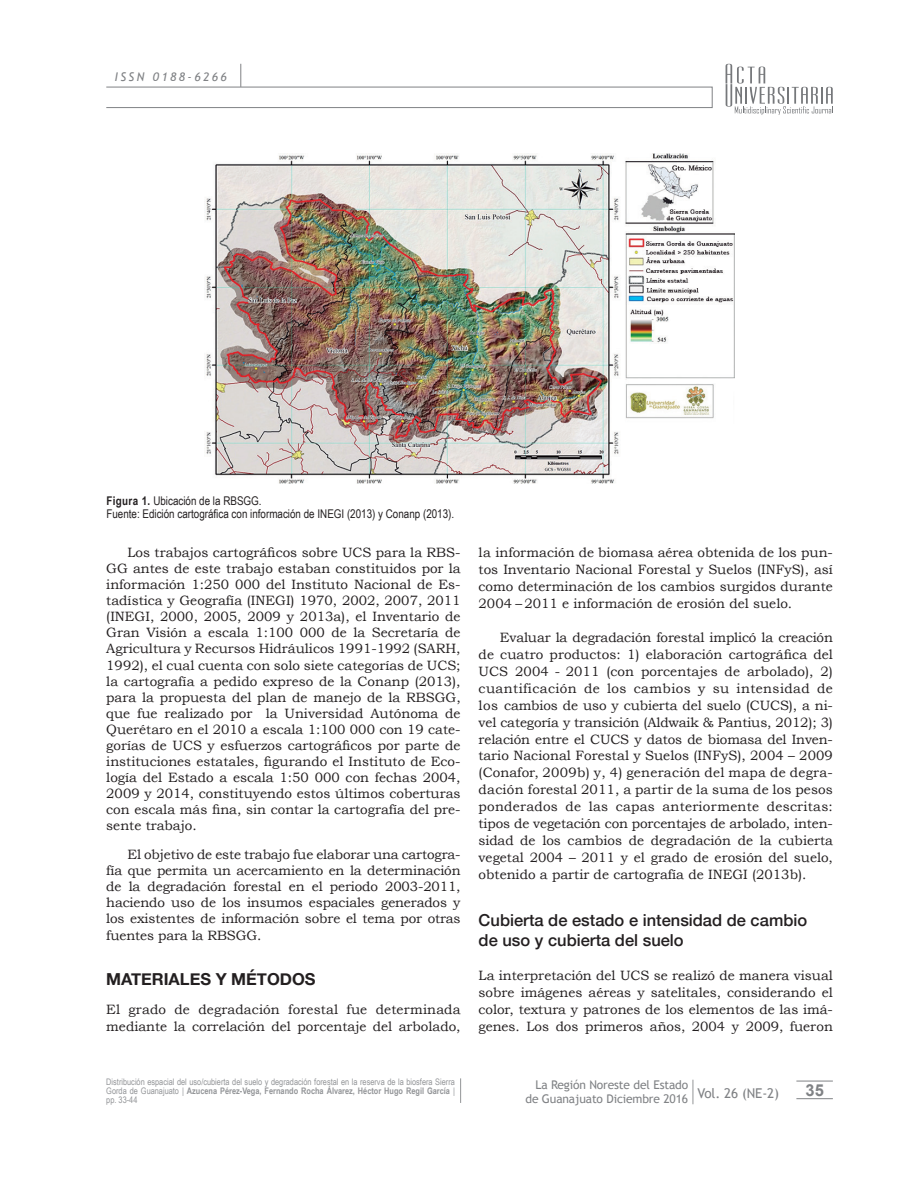
<style>
.page{position:relative;width:918px;height:1188px;background:#fff}
.page>*{position:absolute;margin:0;border:0;box-sizing:border-box;transform-origin:0 0}
.t1{font:500 16.5px/20.4px "Helvetica Neue";color:#231f20}
.t2{font:700 16.5px "Helvetica Neue";color:#231f20}
.t3{font:700 16.5px "Arial";color:#808285}
.t4{font:13.5px/17px "Bookman Old Style";color:#231f20;text-align:justify}
.t5{font:13.5px "Trebuchet MS";letter-spacing:-.01em;color:#808285}
.t6{font:12px/13.5px "Arial Narrow";color:#231f20}
.t7{font:12px/13.5px "Trebuchet MS";letter-spacing:-.01em;color:#808285;text-align:right}
.t8{font:italic 12px "Trebuchet MS";letter-spacing:.2em;color:#808285}
.t9{font:9px/9px "Arial Narrow";color:#939598;text-align:justify}
.s1{font-weight:700}
</style>
<div class="page">
<hr style="left:796px;top:1081px;width:37px;height:1px;background:#808285">
<hr style="left:796px;top:1098px;width:37px;height:1px;background:#808285">
<div style="left:106px;top:87px;width:606px;height:21px;border:1px solid #808285"></div>
<svg style="left:241px;top:64px;width:1px;height:23px"></svg>
<svg style="left:726px;top:64px;width:107px;height:51px"></svg>
<svg style="left:460px;top:1078px;width:1px;height:25px"></svg>
<svg style="left:693px;top:1080px;width:1px;height:24px"></svg>
<img style="left:205px;top:153px;width:529px;height:331px">
<p class="t8" style="left:115px;top:70px;width:114px">ISSN 0188-6266</p>
<p class="t6" style="left:106px;top:493px;width:349px"><span class="s1">Figura 1.</span> Ubicación de la RBSGG.<br>Fuente: Edición cartográfica con información de INEGI (2013) y Conanp (2013).</p>
<p class="t4" style="left:106px;top:545px;width:356px;line-height:16px;text-indent:21px">Los trabajos cartográficos sobre UCS para la RBS-GG antes de este trabajo estaban constituidos por la información 1:250 000 del Instituto Nacional de Es&shy;tadística y Geografía (INEGI) 1970, 2002, 2007, 2011 (INEGI, 2000, 2005, 2009 y 2013a), el Inventario de Gran Visión a escala 1:100 000 de la Secretaría de Agricultura y Recursos Hidráulicos 1991-1992 (SARH, 1992), el cual cuenta con solo siete categorías de UCS; la cartografía a pedido expreso de la Conanp (2013), para la propuesta del plan de manejo de la RBSGG, que fue realizado por la Universidad Autónoma de Querétaro en el 2010 a escala 1:100 000 con 19 cate&shy;gorías de UCS y esfuerzos cartográficos por parte de instituciones estatales, figurando el Instituto de Eco&shy;logía del Estado a escala 1:50 000 con fechas 2004, 2009 y 2014, constituyendo estos últimos coberturas con escala más fina, sin contar la cartografía del pre&shy;sente trabajo.</p>
<p class="t4" style="left:106px;top:846px;width:356px;line-height:16.2px;text-indent:21px">El objetivo de este trabajo fue elaborar una cartogra&shy;fía que permita un acercamiento en la determinación de la degradación forestal en el periodo 2003-2011, haciendo uso de los insumos espaciales generados y los existentes de información sobre el tema por otras fuentes para la RBSGG.</p>
<p class="t2" style="left:106px;top:966px;width:211px">MATERIALES Y MÉTODOS</p>
<p class="t4" style="left:106px;top:1001px;width:356px;line-height:16.5px">El grado de degradación forestal fue determinada mediante la correlación del porcentaje del arbolado,</p>
<p class="t4" style="left:479px;top:544px;width:356px">la información de biomasa aérea obtenida de los pun&shy;tos Inventario Nacional Forestal y Suelos (INFyS), así como determinación de los cambios surgidos durante 2004 – 2011 e información de erosión del suelo.</p>
<p class="t4" style="left:479px;top:629px;width:356px;text-indent:21px">Evaluar la degradación forestal implicó la creación de cuatro productos: 1) elaboración cartográfica del UCS 2004 - 2011 (con porcentajes de arbolado), 2) cuantificación de los cambios y su intensidad de los cambios de uso y cubierta del suelo (CUCS), a ni&shy;vel categoría y transición (Aldwaik &amp; Pantius, 2012); 3) relación entre el CUCS y datos de biomasa del Inven&shy;tario Nacional Forestal y Suelos (INFyS), 2004 – 2009 (Conafor, 2009b) y, 4) generación del mapa de degra&shy;dación forestal 2011, a partir de la suma de los pesos ponderados de las capas anteriormente descritas: tipos de vegetación con porcentajes de arbolado, inten&shy;sidad de los cambios de degradación de la cubierta vegetal 2004 – 2011 y el grado de erosión del suelo, obtenido a partir de cartografía de INEGI (2013b).</p>
<p class="t1" style="left:479px;top:908px;width:330px">Cubierta de estado e intensidad de cambio de uso y cubierta del suelo</p>
<p class="t4" style="left:479px;top:967px;width:356px">La interpretación del UCS se realizó de manera visual sobre imágenes aéreas y satelitales, considerando el color, textura y patrones de los elementos de las imá&shy;genes. Los dos primeros años, 2004 y 2009, fueron</p>
<p class="t9" style="left:106px;top:1077px;width:350px">Distribución espacial del uso/cubierta del suelo y degradación forestal en la reserva de la biosfera Sierra Gorda de Guanajuato | <span class="s1">Azucena Pérez-Vega, Fernando Rocha Álvarez, Héctor Hugo Regil García</span> | pp. 33-44</p>
<p class="t5" style="left:698px;top:1085px;width:83px">Vol. 26 (NE-2)</p>
<p class="t7" style="left:525px;top:1079px;width:164px">La Región Noreste del Estado de Guanajuato Diciembre 2016</p>
<p class="t3" style="left:806px;top:1079px;width:20px">35</p>
</div>
